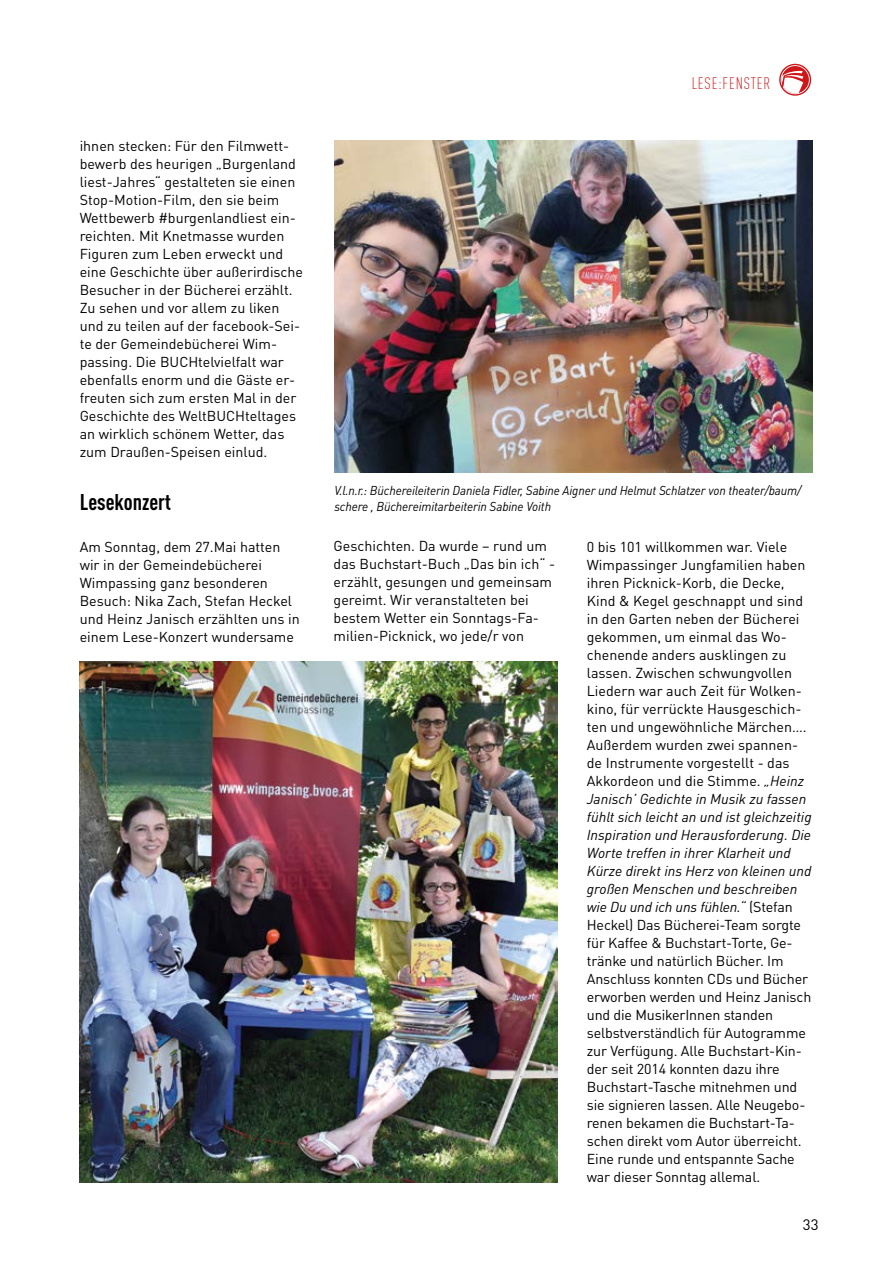
<style>
.page{position:relative;width:893px;height:1263px;background:#fff}
.page>*{position:absolute;margin:0;border:0;box-sizing:border-box;transform-origin:0 0}
.t1{font:700 condensed 22.5px "DIN Pro";color:#000}
.t2{font:300 condensed 16.5px "DIN Pro";letter-spacing:.05em;color:#cd171a}
.t3{font:15px "DIN Pro";color:#000}
.t4{font:14.25px/18px "DIN Pro";color:#000}
.t5{font:italic 12.75px/16.5px "DIN Pro";letter-spacing:-.01em;color:#000;scale:.95 1}
.s1{font-style:italic}
</style>
<div class="page">
<svg style="left:779px;top:64px;width:32px;height:32px"></svg>
<img style="left:334px;top:140px;width:478px;height:332px">
<img style="left:80px;top:661px;width:477px;height:521px">
<p class="t2" style="left:692px;top:72px;width:80px">LESE:FENSTER</p>
<p class="t4" style="left:80px;top:136px;width:225px">ihnen stecken: Für den Filmwett&shy;bewerb des heurigen „Burgenland liest-Jahres“ gestalteten sie einen<br>Stop-Motion-Film, den sie beim<br>Wettbewerb #burgenlandliest ein&shy;reichten. Mit Knetmasse wurden<br>Figuren zum Leben erweckt und eine Geschichte über außerirdische<br>Besucher in der Bücherei erzählt.<br>Zu sehen und vor allem zu liken und zu teilen auf der facebook-Sei&shy;te der Gemeindebücherei Wim&shy;passing. Die BUCHtelvielfalt war ebenfalls enorm und die Gäste er&shy;freuten sich zum ersten Mal in der<br>Geschichte des WeltBUCHteltages an wirklich schönem Wetter, das zum Draußen-Speisen einlud.</p>
<h1 class="t1" style="left:80px;top:485px;width:93px">Lesekonzert</h1>
<p class="t4" style="left:80px;top:536px;width:222px">Am Sonntag, dem 27.Mai hatten wir in der Gemeindebücherei<br>Wimpassing ganz besonderen<br>Besuch: Nika Zach, Stefan Heckel und Heinz Janisch erzählten uns in einem Lese-Konzert wundersame</p>
<p class="t4" style="left:334px;top:535px;width:223px">Geschichten. Da wurde – rund um das Buchstart-Buch „Das bin ich“ - erzählt, gesungen und gemeinsam gereimt. Wir veranstalteten bei bestem Wetter ein Sonntags-Fa&shy;milien-Picknick, wo jede/r von</p>
<p class="t4" style="left:587px;top:536px;width:226px">0 bis 101 willkommen war. Viele Wimpassinger Jungfamilien haben ihren Picknick-Korb, die Decke, Kind &amp; Kegel geschnappt und sind in den Garten neben der Bücherei gekommen, um einmal das Wo&shy;chenende anders ausklingen zu lassen. Zwischen schwungvollen Liedern war auch Zeit für Wolken&shy;kino, für verrückte Hausgeschich&shy;ten und ungewöhnliche Märchen….<br>Außerdem wurden zwei spannen&shy;de Instrumente vorgestellt - das Akkordeon und die Stimme. <span class="s1">„Heinz Janisch’ Gedichte in Musik zu fassen fühlt sich leicht an und ist gleichzeitig Inspiration und Herausforderung. Die Worte treffen in ihrer Klarheit und Kürze direkt ins Herz von kleinen und großen Menschen und beschreiben wie Du und ich uns fühlen.“</span> (Stefan Heckel) Das Bücherei-Team sorgte für Kaffee &amp; Buchstart-Torte, Ge&shy;tränke und natürlich Bücher. Im Anschluss konnten CDs und Bücher erworben werden und Heinz Janisch und die MusikerInnen standen selbstverständlich für Autogramme zur Verfügung. Alle Buchstart-Kin&shy;der seit 2014 konnten dazu ihre Buchstart-Tasche mitnehmen und sie signieren lassen. Alle Neugebo&shy;renen bekamen die Buchstart-Ta&shy;schen direkt vom Autor überreicht.<br>Eine runde und entspannte Sache war dieser Sonntag allemal.</p>
<p class="t5" style="left:334px;top:480px;width:493px">V.l.n.r.: Büchereileiterin Daniela Fidler, Sabine Aigner und Helmut Schlatzer von theater/baum/ schere , Büchereimitarbeiterin Sabine Voith</p>
<p class="t3" style="left:803px;top:1213px;width:17px">33</p>
</div>
